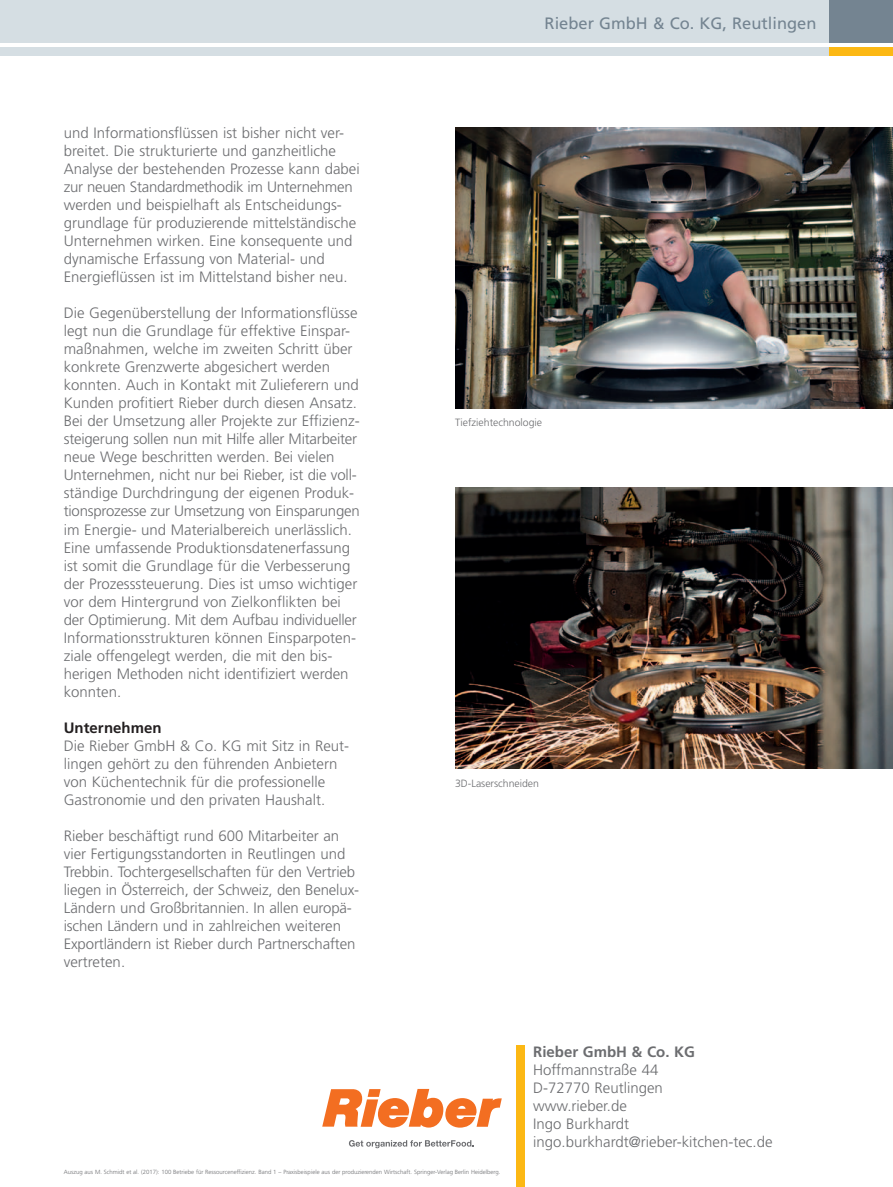
<style>
.page{position:relative;width:893px;height:1187px;background:#fff}
.page>*{position:absolute;margin:0;border:0;box-sizing:border-box;transform-origin:0 0}
.t1{font:16.5px "Frutiger LT Std";color:#748491}
.t2{font:300 15px/18px "Frutiger LT Std";color:#6c6d70}
.t3{font:700 15px "Frutiger LT Std";color:#6c6d70}
.t4{font:700 15px "Frutiger LT Std";color:#231f20}
.t5{font:300 10.5px "Frutiger LT Std";color:#6c6d70}
.t6{font:300 6px "Frutiger LT Std";color:#6c6d70}
</style>
<div class="page">
<svg style="left:322px;top:1088px;width:180px;height:39px"></svg>
<svg style="left:349px;top:1140px;width:125px;height:8px"></svg>
<div style="left:0;top:0;width:829px;height:43px;background:#d5dee3"></div>
<div style="left:0;top:47px;width:829px;height:8px;background:#d5dee3"></div>
<div style="left:829px;top:0;width:64px;height:43px;background:#748491"></div>
<div style="left:829px;top:47px;width:64px;height:8px;background:#fcb814"></div>
<div style="left:516px;top:1045px;width:9px;height:141px;background:#fcb814"></div>
<img style="left:455px;top:128px;width:438px;height:280px">
<img style="left:455px;top:488px;width:438px;height:280px">
<p class="t2" style="left:64px;top:124px;width:297px">und Informationsflüssen ist bisher nicht ver&shy;breitet. Die strukturierte und ganzheitliche Analyse der bestehenden Prozesse kann dabei zur neuen Standardmethodik im Unternehmen werden und beispielhaft als Entscheidungs&shy;grundlage für produzierende mittelständische Unternehmen wirken. Eine konsequente und dynamische Erfassung von Material- und Energieflüssen ist im Mittelstand bisher neu.</p>
<p class="t2" style="left:64px;top:304px;width:297px">Die Gegenüberstellung der Informationsflüsse legt nun die Grundlage für effektive Einspar&shy;maßnahmen, welche im zweiten Schritt über konkrete Grenzwerte abgesichert werden konnten. Auch in Kontakt mit Zulieferern und Kunden profitiert Rieber durch diesen Ansatz.<br>Bei der Umsetzung aller Projekte zur Effizienz&shy;steigerung sollen nun mit Hilfe aller Mitarbeiter neue Wege beschritten werden. Bei vielen Unternehmen, nicht nur bei Rieber, ist die voll&shy;ständige Durchdringung der eigenen Produk&shy;tionsprozesse zur Umsetzung von Einsparungen im Energie- und Materialbereich unerlässlich.<br>Eine umfassende Produktionsdatenerfassung ist somit die Grundlage für die Verbesserung der Prozesssteuerung. Dies ist umso wichtiger vor dem Hintergrund von Zielkonflikten bei der Optimierung. Mit dem Aufbau individueller Informationsstrukturen können Einsparpoten&shy;ziale offengelegt werden, die mit den bis&shy;herigen Methoden nicht identifiziert werden konnten.</p>
<p class="t4" style="left:64px;top:718px;width:99px">Unternehmen</p>
<p class="t2" style="left:64px;top:736px;width:287px">Die Rieber GmbH &amp; Co. KG mit Sitz in Reut&shy;lingen gehört zu den führenden Anbietern von Küchentechnik für die professionelle Gastronomie und den privaten Haushalt.</p>
<p class="t2" style="left:64px;top:826px;width:297px">Rieber beschäftigt rund 600 Mitarbeiter an vier Fertigungsstandorten in Reutlingen und Trebbin. Tochtergesellschaften für den Vertrieb liegen in Österreich, der Schweiz, den Benelux-Ländern und Großbritannien. In allen europä&shy;ischen Ländern und in zahlreichen weiteren Exportländern ist Rieber durch Partnerschaften vertreten.</p>
<p class="t1" style="left:545px;top:14px;width:273px">Rieber GmbH &amp; Co. KG, Reutlingen</p>
<p class="t5" style="left:455px;top:416px;width:89px">Tiefziehtechnologie</p>
<p class="t5" style="left:455px;top:776px;width:86px">3D-Laserschneiden</p>
<p class="t3" style="left:533px;top:1042px;width:163px">Rieber GmbH &amp; Co. KG</p>
<p class="t2" style="left:533px;top:1060px;width:241px">Hoffmannstraße 44<br>D-72770 Reutlingen<br>www.rieber.de<br>Ingo Burkhardt ingo.burkhardt@rieber-kitchen-tec.de</p>
<p class="t6" style="left:64px;top:1168px;width:438px">Auszug aus M. Schmidt et al. (2017): 100 Betriebe für Ressourceneffizienz. Band 1 – Praxisbeispiele aus der produzierenden Wirtschaft. Springer-Verlag Berlin Heidelberg.</p>
</div>
